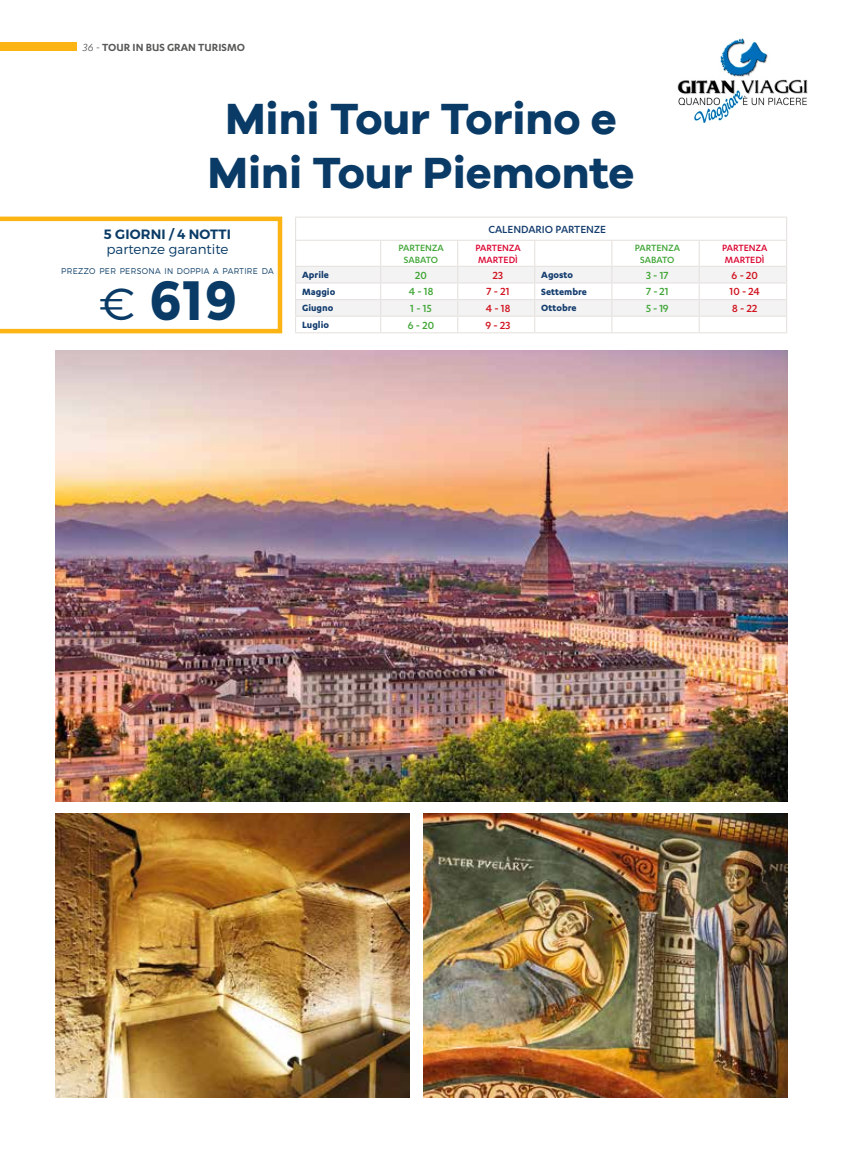
<style>
.page{position:relative;width:851px;height:1153px;background:#fff}
.page>*{position:absolute;margin:0;border:0;box-sizing:border-box;transform-origin:0 0}
.t1{font:700 55.2px "Montserrat";color:#093b66;scale:.9 1}
.t2{font:700 45px/54px "Galano Grotesque";color:#093b66;text-align:center}
.t3{font:300 13.5px "Montserrat";color:#093b66}
.t4{font:600 13.5px "Montserrat";letter-spacing:.01em;color:#093b66}
.t5{font:500 12px "Karbon";color:#d1121e}
.t6{font:500 12px "Karbon";color:#3fa535}
.t7{font:600 12px "Karbon";color:#575756}
.t8{font:500 12px "Karbon";color:#133c6e}
.t9{font:700 10.5px "Karbon";color:#133c6e}
.t10{font:500 10.5px/12px "Karbon";color:#db002e}
.t11{font:500 10.5px/12px "Karbon";color:#3fa535;text-align:center}
.t12{font:300 8.4px "Montserrat";letter-spacing:.045em;color:#093b66;scale:.93 1}
.s1{font-weight:400;font-style:italic}
.s2{font-weight:300;font-size:45px}
</style>
<div class="page">
<div style="left:0;top:43px;width:77px;height:8px;background:#fcb314"></div>
<img style="left:55px;top:350px;width:732px;height:451px">
<img style="left:55px;top:813px;width:355px;height:284px">
<img style="left:423px;top:813px;width:364px;height:284px">
<svg style="left:0;top:216px;width:282px;height:117px"></svg>
<hr style="left:295px;top:216px;width:85px;height:2px;background:#e6e2df">
<hr style="left:380px;top:216px;width:77px;height:2px;background:#e6e2df">
<hr style="left:457px;top:216px;width:77px;height:2px;background:#e6e2df">
<hr style="left:534px;top:216px;width:77px;height:2px;background:#e6e2df">
<hr style="left:611px;top:216px;width:88px;height:2px;background:#e6e2df">
<hr style="left:699px;top:216px;width:88px;height:2px;background:#e6e2df">
<svg style="left:295px;top:218px;width:492px;height:114px"></svg>
<hr style="left:295px;top:332px;width:85px;height:1px;background:#e6e2df">
<hr style="left:380px;top:332px;width:77px;height:1px;background:#e6e2df">
<hr style="left:457px;top:332px;width:77px;height:1px;background:#e6e2df">
<hr style="left:534px;top:332px;width:77px;height:1px;background:#e6e2df">
<hr style="left:611px;top:332px;width:88px;height:1px;background:#e6e2df">
<hr style="left:699px;top:332px;width:88px;height:1px;background:#e6e2df">
<img style="left:677px;top:38px;width:131px;height:84px">
<p class="t7" style="left:83px;top:40px;width:163px"><span class="s1">36 -</span> TOUR IN BUS GRAN TURISMO</p>
<h2 class="t2" style="left:208px;top:91px;width:428px">Mini Tour Torino e<br>Mini Tour Piemonte</h2>
<p class="t4" style="left:104px;top:226px;width:128px">5 GIORNI / 4 NOTTI</p>
<p class="t3" style="left:106px;top:241px;width:123px">partenze garantite</p>
<p class="t12" style="left:61px;top:265px;width:230px">PREZZO PER PERSONA IN DOPPIA A PARTIRE DA</p>
<h1 class="t1" style="left:98px;top:266px;width:155px"><span class="s2">€</span> 619</h1>
<p class="t8" style="left:488px;top:222px;width:119px">CALENDARIO PARTENZE</p>
<p class="t11" style="left:398px;top:241px;width:47px">PARTENZA<br>SABATO</p>
<p class="t10" style="left:475px;top:241px;width:47px">PARTENZA<br>MARTEDÌ</p>
<p class="t11" style="left:634px;top:241px;width:47px">PARTENZA<br>SABATO</p>
<p class="t10" style="left:722px;top:241px;width:47px">PARTENZA<br>MARTEDÌ</p>
<p class="t9" style="left:302px;top:269px;width:28px">Aprile</p>
<p class="t6" style="left:415px;top:268px;width:13px">20</p>
<p class="t5" style="left:493px;top:268px;width:12px">23</p>
<p class="t9" style="left:541px;top:269px;width:33px">Agosto</p>
<p class="t6" style="left:646px;top:268px;width:24px">3 - 17</p>
<p class="t5" style="left:731px;top:268px;width:28px">6 - 20</p>
<p class="t9" style="left:302px;top:285px;width:35px">Maggio</p>
<p class="t6" style="left:408px;top:285px;width:26px">4 - 18</p>
<p class="t5" style="left:486px;top:285px;width:24px">7 - 21</p>
<p class="t9" style="left:541px;top:285px;width:47px">Settembre</p>
<p class="t6" style="left:646px;top:285px;width:24px">7 - 21</p>
<p class="t5" style="left:729px;top:285px;width:32px">10 - 24</p>
<p class="t9" style="left:302px;top:302px;width:33px">Giugno</p>
<p class="t6" style="left:410px;top:301px;width:23px">1 - 15</p>
<p class="t5" style="left:485px;top:301px;width:26px">4 - 18</p>
<p class="t9" style="left:541px;top:302px;width:37px">Ottobre</p>
<p class="t6" style="left:646px;top:301px;width:24px">5 - 19</p>
<p class="t5" style="left:732px;top:301px;width:27px">8 - 22</p>
<p class="t9" style="left:302px;top:319px;width:28px">Luglio</p>
<p class="t6" style="left:408px;top:318px;width:28px">6 - 20</p>
<p class="t5" style="left:485px;top:318px;width:26px">9 - 23</p>
</div>
